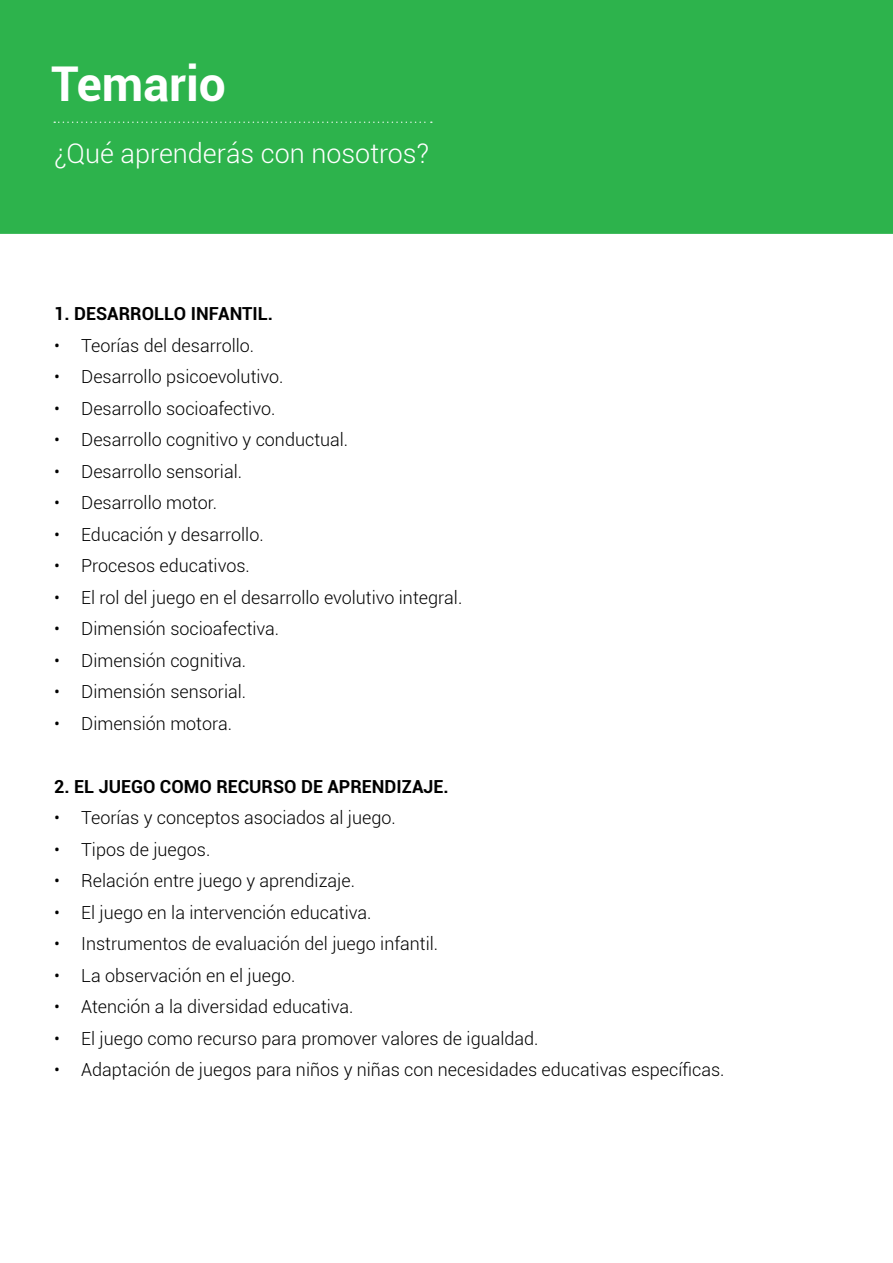
<style>
.page{position:relative;width:893px;height:1263px;background:#fff}
.page>*{position:absolute;margin:0;border:0;box-sizing:border-box;transform-origin:0 0}
.t1{font:700 48px "Roboto";color:#fff}
.t2{font:300 27px "Roboto";color:#fff}
.t3{font:300 18px "Roboto";color:#000}
.t4{font:700 18px "Roboto";color:#000}
</style>
<div class="page">
<div style="left:0;top:0;width:893px;height:234px;background:#2db34c"></div>
<svg style="left:54px;top:121px;width:378px;height:2px"></svg>
<h1 class="t1" style="left:51px;top:50px;width:176px">Temario</h1>
<h2 class="t2" style="left:54px;top:135px;width:376px">¿Qué aprenderás con nosotros?</h2>
<p class="t4" style="left:54px;top:301px;width:220px">1. DESARROLLO INFANTIL.</p>
<p class="t3" style="left:54px;top:333px;width:202px">• Teorías del desarrollo.</p>
<p class="t3" style="left:54px;top:364px;width:231px">• Desarrollo psicoevolutivo.</p>
<p class="t3" style="left:54px;top:396px;width:223px">• Desarrollo socioafectivo.</p>
<p class="t3" style="left:54px;top:427px;width:295px">• Desarrollo cognitivo y conductual.</p>
<p class="t3" style="left:54px;top:459px;width:189px">• Desarrollo sensorial.</p>
<p class="t3" style="left:54px;top:490px;width:165px">• Desarrollo motor.</p>
<p class="t3" style="left:54px;top:522px;width:211px">• Educación y desarrollo.</p>
<p class="t3" style="left:54px;top:553px;width:197px">• Procesos educativos.</p>
<p class="t3" style="left:54px;top:585px;width:410px">• El rol del juego en el desarrollo evolutivo integral.</p>
<p class="t3" style="left:54px;top:616px;width:226px">• Dimensión socioafectiva.</p>
<p class="t3" style="left:54px;top:648px;width:194px">• Dimensión cognitiva.</p>
<p class="t3" style="left:54px;top:679px;width:194px">• Dimensión sensorial.</p>
<p class="t3" style="left:54px;top:711px;width:180px">• Dimensión motora.</p>
<p class="t4" style="left:54px;top:774px;width:396px">2. EL JUEGO COMO RECURSO DE APRENDIZAJE.</p>
<p class="t3" style="left:54px;top:805px;width:343px">• Teorías y conceptos asociados al juego.</p>
<p class="t3" style="left:54px;top:837px;width:158px">• Tipos de juegos.</p>
<p class="t3" style="left:54px;top:868px;width:302px">• Relación entre juego y aprendizaje.</p>
<p class="t3" style="left:54px;top:900px;width:319px">• El juego en la intervención educativa.</p>
<p class="t3" style="left:54px;top:931px;width:385px">• Instrumentos de evaluación del juego infantil.</p>
<p class="t3" style="left:54px;top:963px;width:243px">• La observación en el juego.</p>
<p class="t3" style="left:54px;top:994px;width:301px">• Atención a la diversidad educativa.</p>
<p class="t3" style="left:54px;top:1026px;width:486px">• El juego como recurso para promover valores de igualdad.</p>
<p class="t3" style="left:54px;top:1057px;width:672px">• Adaptación de juegos para niños y niñas con necesidades educativas específicas.</p>
</div>
